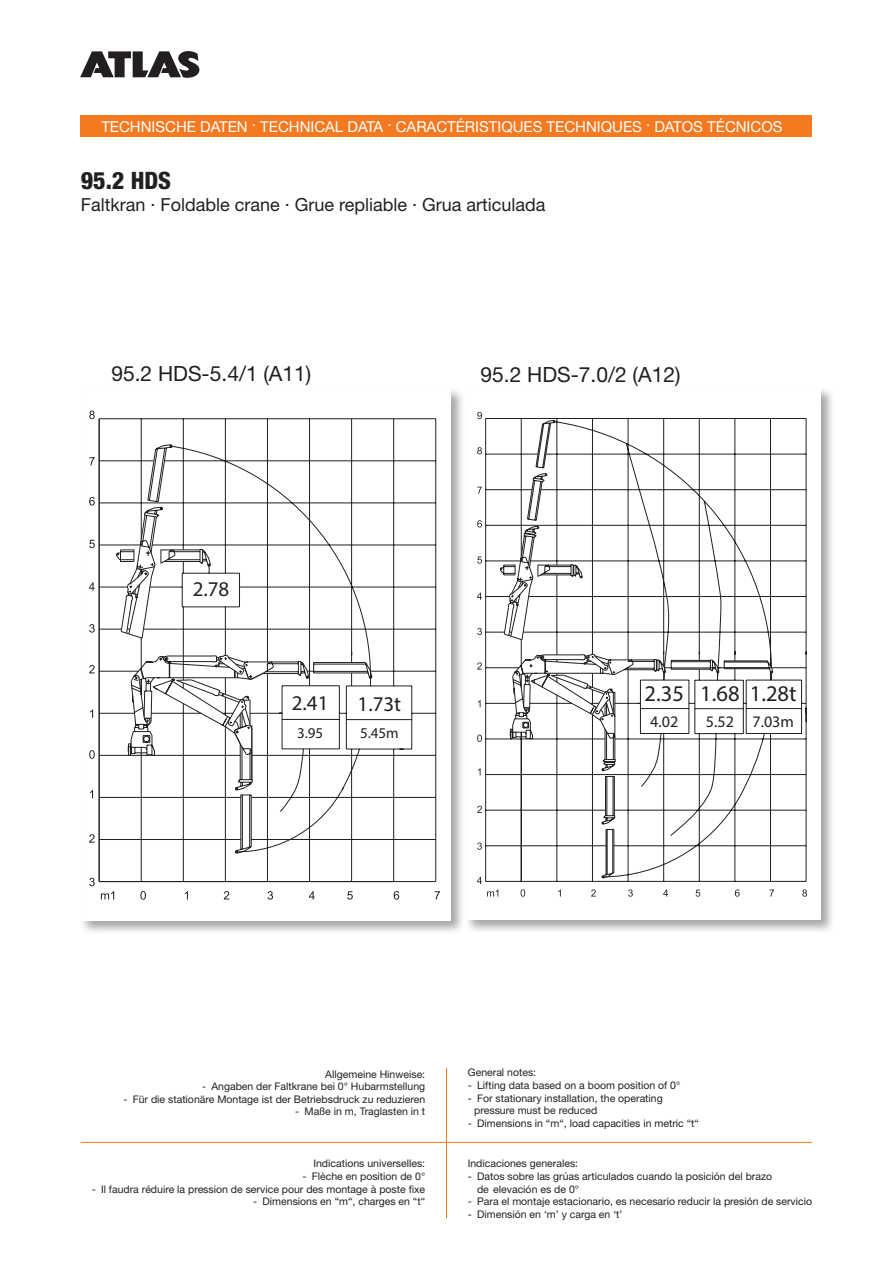
<style>
.page{position:relative;width:893px;height:1263px;background:#fff}
.page>*{position:absolute;margin:0;border:0;box-sizing:border-box;transform-origin:0 0}
.t1{font:800 condensed 24px "Helvetica Neue";color:#231f20}
.t2{font:22.5px "Myriad Pro";color:#231f20}
.t3{font:21px "Helvetica Neue";color:#231f20}
.t4{font:21px "Myriad Pro";color:#231f20}
.t5{font:18px "Helvetica Neue";color:#231f20}
.t6{font:16.05px "Myriad Pro";color:#231f20}
.t7{font:15px "Helvetica Neue";color:#fff}
.t8{font:15px "Myriad Pro";color:#231f20}
.t9{font:10.5px "Helvetica Neue";color:#231f20}
.s1{color:#fff}
</style>
<div class="page">
<div style="left:79px;top:387px;width:387px;height:549px;background:#231f20;opacity:.4"></div>
<div style="left:81px;top:389px;width:370px;height:532px;background:#fff"></div>
<svg style="left:99px;top:418px;width:337px;height:463px"></svg>
<svg style="left:101px;top:891px;width:13px;height:8px"></svg>
<svg style="left:140px;top:891px;width:6px;height:9px"></svg>
<svg style="left:185px;top:891px;width:3px;height:8px"></svg>
<svg style="left:224px;top:891px;width:5px;height:8px"></svg>
<svg style="left:268px;top:891px;width:5px;height:9px"></svg>
<svg style="left:309px;top:891px;width:6px;height:8px"></svg>
<svg style="left:347px;top:891px;width:6px;height:9px"></svg>
<svg style="left:394px;top:891px;width:5px;height:9px"></svg>
<svg style="left:435px;top:891px;width:5px;height:8px"></svg>
<svg style="left:90px;top:709px;width:3px;height:9px"></svg>
<svg style="left:89px;top:624px;width:6px;height:9px"></svg>
<svg style="left:89px;top:582px;width:6px;height:9px"></svg>
<svg style="left:89px;top:540px;width:6px;height:8px"></svg>
<svg style="left:89px;top:497px;width:6px;height:8px"></svg>
<svg style="left:89px;top:457px;width:6px;height:8px"></svg>
<svg style="left:89px;top:411px;width:6px;height:8px"></svg>
<svg style="left:89px;top:750px;width:6px;height:9px"></svg>
<svg style="left:89px;top:665px;width:6px;height:8px"></svg>
<svg style="left:90px;top:790px;width:3px;height:8px"></svg>
<svg style="left:89px;top:834px;width:6px;height:9px"></svg>
<svg style="left:89px;top:878px;width:6px;height:8px"></svg>
<hr style="left:99px;top:881px;width:337px;height:1px;background:#231f20">
<hr style="left:99px;top:419px;width:1px;height:462px;background:#231f20">
<svg style="left:351px;top:673px;width:1px;height:13px"></svg>
<svg style="left:115px;top:514px;width:153px;height:266px"></svg>
<div style="left:464px;top:386px;width:372px;height:548px;background:#231f20;opacity:.4"></div>
<div style="left:466px;top:388px;width:355px;height:532px;background:#fff"></div>
<div style="left:81px;top:115px;width:731px;height:22px;background:#f47921"></div>
<hr style="left:446px;top:1068px;width:1px;height:150px;background:#f47921">
<hr style="left:81px;top:1142px;width:731px;height:1px;background:#f47921">
<svg style="left:802px;top:889px;width:4px;height:8px"></svg>
<svg style="left:477px;top:412px;width:297px;height:485px"></svg>
<svg style="left:485px;top:418px;width:321px;height:464px"></svg>
<svg style="left:80px;top:51px;width:119px;height:27px"></svg>
<p class="t7" style="left:101px;top:117px;width:683px">TECHNISCHE DATEN . TECHNICAL DATA . CARACTÉRISTIQUES TECHNIQUES . DATOS TÉCNICOS</p>
<p class="t1" style="left:81px;top:166px;width:92px">95.2 HDS</p>
<p class="t5" style="left:81px;top:194px;width:466px">Faltkran . Foldable crane . Grue repliable . Grua articulada</p>
<p class="t3" style="left:111px;top:361px;width:201px">95.2 HDS-5.4/1 (A11)</p>
<p class="t3" style="left:480px;top:362px;width:201px">95.2 HDS-7.0/2 (A12)</p>
<p class="t4" style="left:193px;top:576px;width:38px">2.78</p>
<p class="t4" style="left:292px;top:690px;width:38px">2.41</p>
<p class="t8" style="left:297px;top:724px;width:28px">3.95</p>
<p class="t4" style="left:358px;top:691px;width:45px">1.73t</p>
<p class="t8" style="left:360px;top:724px;width:40px">5.45m</p>
<p class="t2" style="left:645px;top:679px;width:41px">2.35</p>
<p class="t6" style="left:650px;top:712px;width:30px">4.02</p>
<p class="t2" style="left:700px;top:679px;width:41px">1.68</p>
<p class="t6" style="left:706px;top:712px;width:30px">5.52</p>
<p class="t2" style="left:750px;top:679px;width:48px">1.28t</p>
<p class="t6" style="left:752px;top:712px;width:43px">7.03m</p>
<p class="t9" style="left:325px;top:1067px;width:101px">Allgemeine Hinweise:</p>
<p class="t9" style="left:202px;top:1080px;width:225px">- Angaben der Faltkrane bei 0° Hubarmstellung</p>
<p class="t9" style="left:123px;top:1093px;width:303px">- Für die stationäre Montage ist der Betriebsdruck zu reduzieren</p>
<p class="t9" style="left:295px;top:1105px;width:131px">- Maße in m, Traglasten in t</p>
<p class="t9" style="left:313px;top:1157px;width:113px">Indications universelles:</p>
<p class="t9" style="left:302px;top:1170px;width:124px">- Flèche en position de 0°</p>
<p class="t9" style="left:92px;top:1182px;width:335px">- Il faudra réduire la pression de service pour des montage à poste fixe</p>
<p class="t9" style="left:253px;top:1195px;width:174px">- Dimensions en “m“, charges en “t“</p>
<p class="t9" style="left:468px;top:1066px;width:70px">General notes:</p>
<p class="t9" style="left:468px;top:1079px;width:214px">- Lifting data based on a boom position of 0°</p>
<p class="t9" style="left:468px;top:1091px;width:197px">- For stationary installation, the operating</p>
<p class="t9" style="left:474px;top:1104px;width:124px">pressure must be reduced</p>
<p class="t9" style="left:468px;top:1117px;width:233px">- Dimensions in “m“, load capacities in metric “t“</p>
<p class="t9" style="left:468px;top:1157px;width:112px">Indicaciones generales:</p>
<p class="t9" style="left:468px;top:1170px;width:306px">- Datos sobre las grúas articulados cuando la posición del brazo</p>
<p class="t9" style="left:468px;top:1182px;width:113px"><span class="s1">-</span> de elevación es de 0°</p>
<p class="t9" style="left:468px;top:1195px;width:346px">- Para el montaje estacionario, es necesario reducir la presión de servicio</p>
<p class="t9" style="left:468px;top:1208px;width:156px">- Dimensión en ‘m’ y carga en ‘t’</p>
</div>
